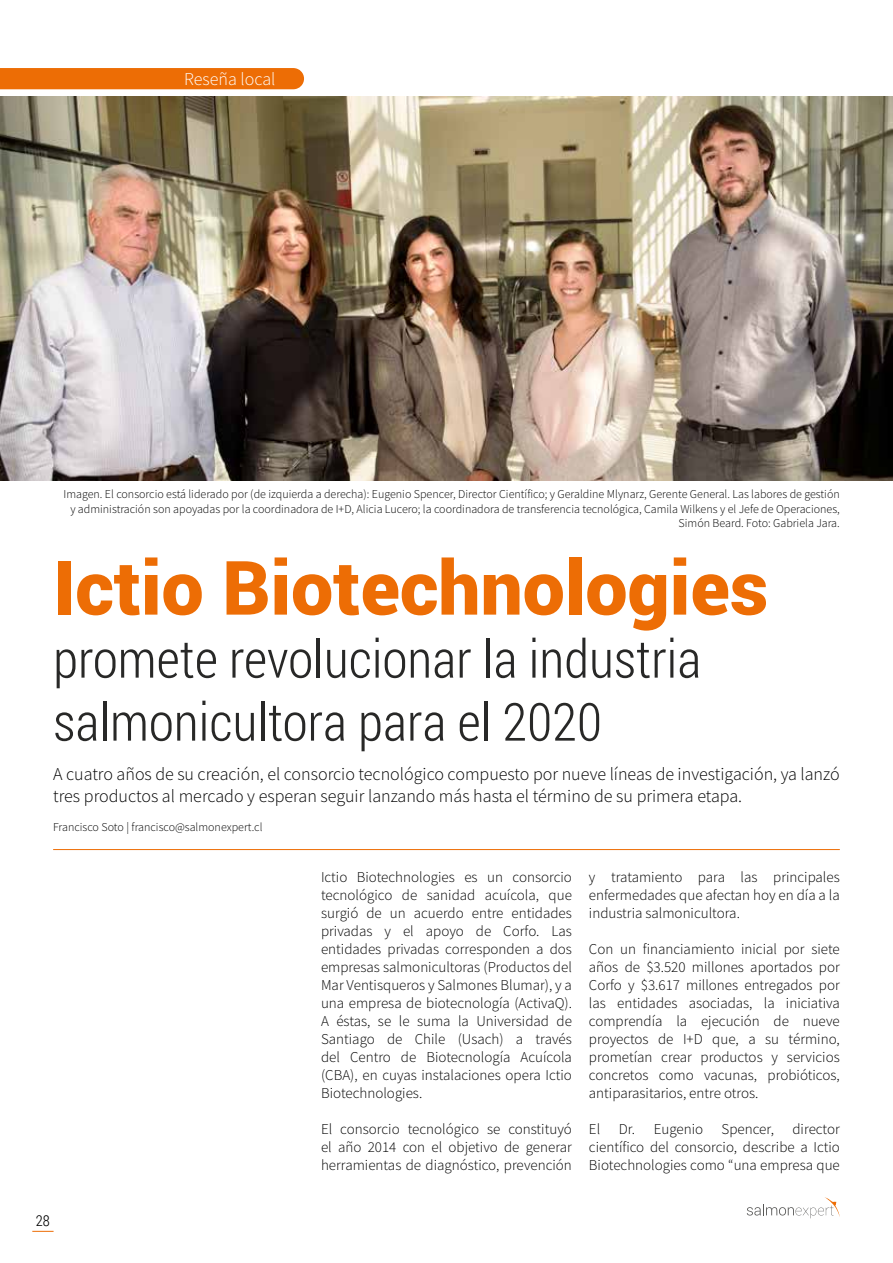
<style>
.page{position:relative;width:893px;height:1263px;background:#fff}
.page>*{position:absolute;margin:0;border:0;box-sizing:border-box;transform-origin:0 0}
.t1{font:900 75px "Roboto";color:#ed6d05}
.t2{font:300 52.5px/63px "Roboto Condensed";color:#282827}
.t3{font:300 18px/21.6px "Source Sans Pro";color:#000}
.t4{font:300 18px "Source Sans Pro";color:#fff}
.t5{font:300 15px/18px "Source Sans Pro";color:#000;text-align:justify}
.t6{font:300 15px "Roboto Condensed";color:#000}
.t7{font:300 12px/14.4px "Source Sans Pro";color:#000;text-align:right}
</style>
<div class="page">
<svg style="left:32px;top:1231px;width:22px;height:1px"></svg>
<svg style="left:747px;top:1197px;width:93px;height:21px"></svg>
<img style="left:0;top:96px;width:893px;height:384px">
<hr style="left:53px;top:849px;width:787px;height:1px;background:#ed6d05">
<div style="left:0;top:68px;width:304px;height:21px;background:#ed6d05"></div>
<p class="t4" style="left:184px;top:68px;width:93px">Reseña local</p>
<p class="t7" style="left:63px;top:487px;width:778px">Imagen. El consorcio está liderado por (de izquierda a derecha): Eugenio Spencer, Director Científico; y Geraldine Mlynarz, Gerente General. Las labores de gestión y administración son apoyadas por la coordinadora de I+D, Alicia Lucero; la coordinadora de transferencia tecnológica, Camila Wilkens y el Jefe de Operaciones,<br>Simón Beard. Foto: Gabriela Jara.</p>
<h1 class="t1" style="left:53px;top:535px;width:717px">Ictio Biotechnologies</h1>
<h2 class="t2" style="left:53px;top:626px;width:650px">promete revolucionar la industria salmonicultora para el 2020</h2>
<p class="t3" style="left:53px;top:763px;width:788px">A cuatro años de su creación, el consorcio tecnológico compuesto por nueve líneas de investigación, ya lanzó tres productos al mercado y esperan seguir lanzando más hasta el término de su primera etapa.</p>
<p class="t7" style="left:53px;top:819px;width:211px">Francisco Soto | francisco@salmonexpert.cl</p>
<p class="t6" style="left:36px;top:1210px;width:16px">28</p>
<p class="t5" style="left:321px;top:868px;width:252px">Ictio Biotechnologies es un consorcio tecnológico de sanidad acuícola, que surgió de un acuerdo entre entidades privadas y el apoyo de Corfo. Las entidades privadas corresponden a dos empresas salmonicultoras (Productos del Mar Ventisqueros y Salmones Blumar), y a una empresa de biotecnología (ActivaQ).<br>A éstas, se le suma la Universidad de Santiago de Chile (Usach) a través del Centro de Biotecnología Acuícola (CBA), en cuyas instalaciones opera Ictio Biotechnologies.</p>
<p class="t5" style="left:321px;top:1120px;width:252px">El consorcio tecnológico se constituyó el año 2014 con el objetivo de generar herramientas de diagnóstico, prevención</p>
<p class="t5" style="left:589px;top:868px;width:252px">y tratamiento para las principales enfermedades que afectan hoy en día a la industria salmonicultora.</p>
<p class="t5" style="left:589px;top:940px;width:252px">Con un financiamiento inicial por siete años de $3.520 millones aportados por Corfo y $3.617 millones entregados por las entidades asociadas, la iniciativa comprendía la ejecución de nueve proyectos de I+D que, a su término, prometían crear productos y servicios concretos como vacunas, probióticos, antiparasitarios, entre otros.</p>
<p class="t5" style="left:589px;top:1120px;width:252px">El Dr. Eugenio Spencer, director científico del consorcio, describe a Ictio Biotechnologies como “una empresa que</p>
</div>
